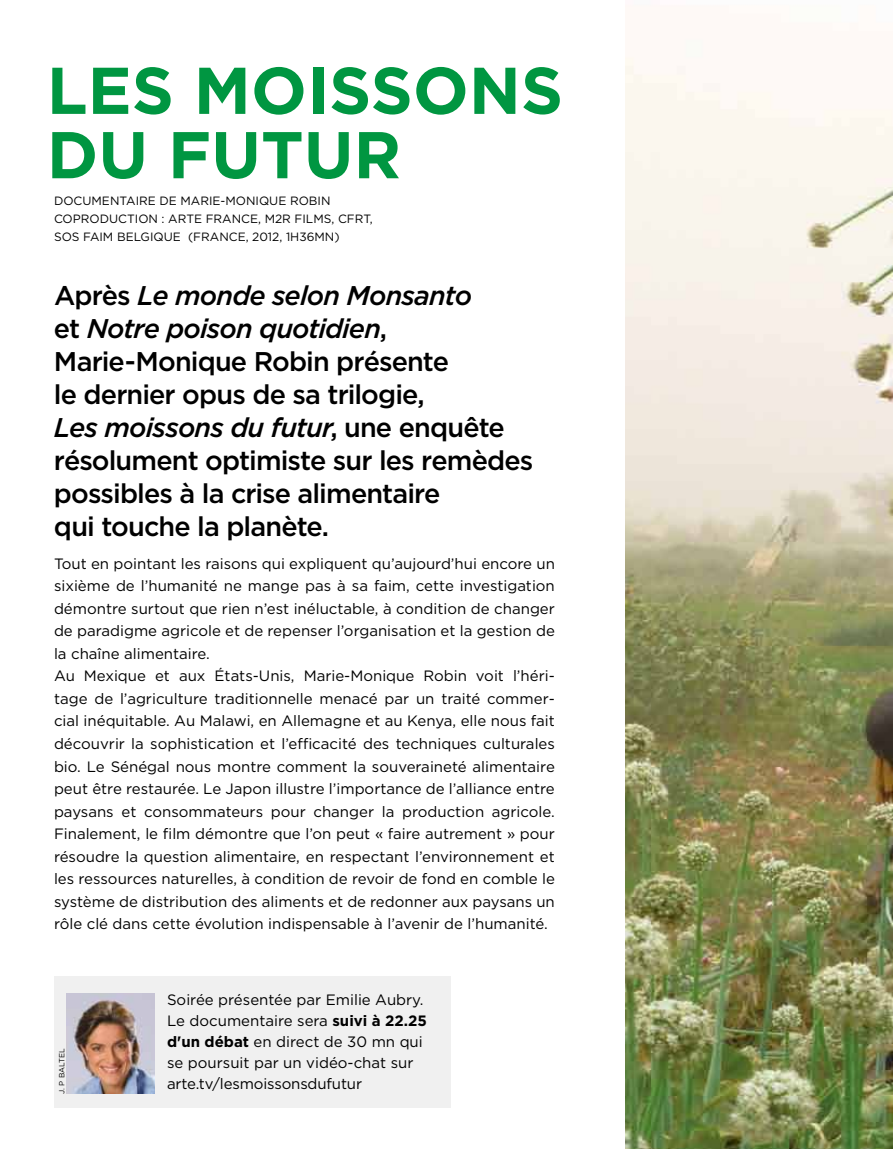
<style>
.page{position:relative;width:893px;height:1149px;background:#fff}
.page>*{position:absolute;margin:0;border:0;box-sizing:border-box;transform-origin:0 0}
.t1{font:700 65.85px/64.3px "Gotham";color:#009641}
.t2{font:500 27px/33px "Gotham";letter-spacing:-.03em;color:#000}
.t3{font:15px/22.5px "Gotham";color:#000}
.t4{font:12px/18px "Gotham";color:#000}
.t5{font:7.5px "Gotham";color:#000}
.s1{font-style:italic}
.s2{font-weight:700}
</style>
<div class="page">
<div style="left:54px;top:976px;width:397px;height:131px;background:#f0f0f0"></div>
<img style="left:625px;top:57px;width:268px;height:1091px">
<img style="left:67px;top:993px;width:87px;height:99px">
<h1 class="t1" style="left:47px;top:58px;width:518px">LES MOISSONS<br>DU FUTUR</h1>
<p class="t4" style="left:54px;top:192px;width:30px">Docum</p>
<p class="t4" style="left:54px;top:192px;width:278px;text-indent:48px">entaire de Marie-Monique Robin<br>Coproduc</p>
<p class="t4" style="left:54px;top:210px;width:320px;text-indent:277px">, CFRT,<br>SOS Faim Belgiqu e (France, 2012, 1h36m n)</p>
<p class="t4" style="left:127px;top:210px;width:188px">tion : ARTE France, M2R Films</p>
<p class="t2" style="left:54px;top:278px;width:481px">Après <span class="s1">Le monde selon Monsanto<br></span>et <span class="s1">Notre poison quotidien</span>,<br>Marie-Monique Robin présente<br>le dernier opus de sa trilogie,<br><span class="s1">Les moissons du futur</span>, une enquête résolument optimiste sur les remèdes possibles à la crise alimentaire<br>qui touche la planète.</p>
<p class="t3" style="left:54px;top:551px;width:502px">Tout en pointant les raisons qui expliquent qu’aujourd’hui encore un sixième de l’humanité ne mange pas à sa faim, cette investigation démontre surtout que rien n’est inéluctable, à condition de changer de paradigme agricole et de repenser l’organisation et la gestion de la chaîne alimentaire.<br>Au Mexique et aux États-Unis, Marie-Monique Robin voit l’héri&shy;tage de l’agriculture traditionnelle menacé par un traité commer&shy;cial inéquitable. Au Malawi, en Allemagne et au Kenya, elle nous fait découvrir la sophistication et l’efficacité des techniques culturales bio. Le Sénégal nous montre comment la souveraineté alimentaire peut être restaurée. Le Japon illustre l’importance de l’alliance entre paysans et consommateurs pour changer la production agricole.<br>Finalement, le film démontre que l’on peut « faire autrement » pour résoudre la question alimentaire, en respectant l’environnement et les ressources naturelles, à condition de revoir de fond en comble le système de distribution des aliments et de redonner aux paysans un rôle clé dans cette évolution indispensable à l’avenir de l’humanité.</p>
<p class="t5" style="left:57px;top:1093px;width:44px;rotate:-90deg">J. P Baltel</p>
<p class="t3" style="left:167px;top:988px;width:261px;line-height:21px">Soirée présentée par Emilie Aubry.<br>Le documentaire sera <span class="s2">suivi à 22.25 d'un débat</span> en direct de 30 mn qui se poursuit par un vidéo-chat sur arte.tv/lesmoissonsdufutur</p>
</div>
